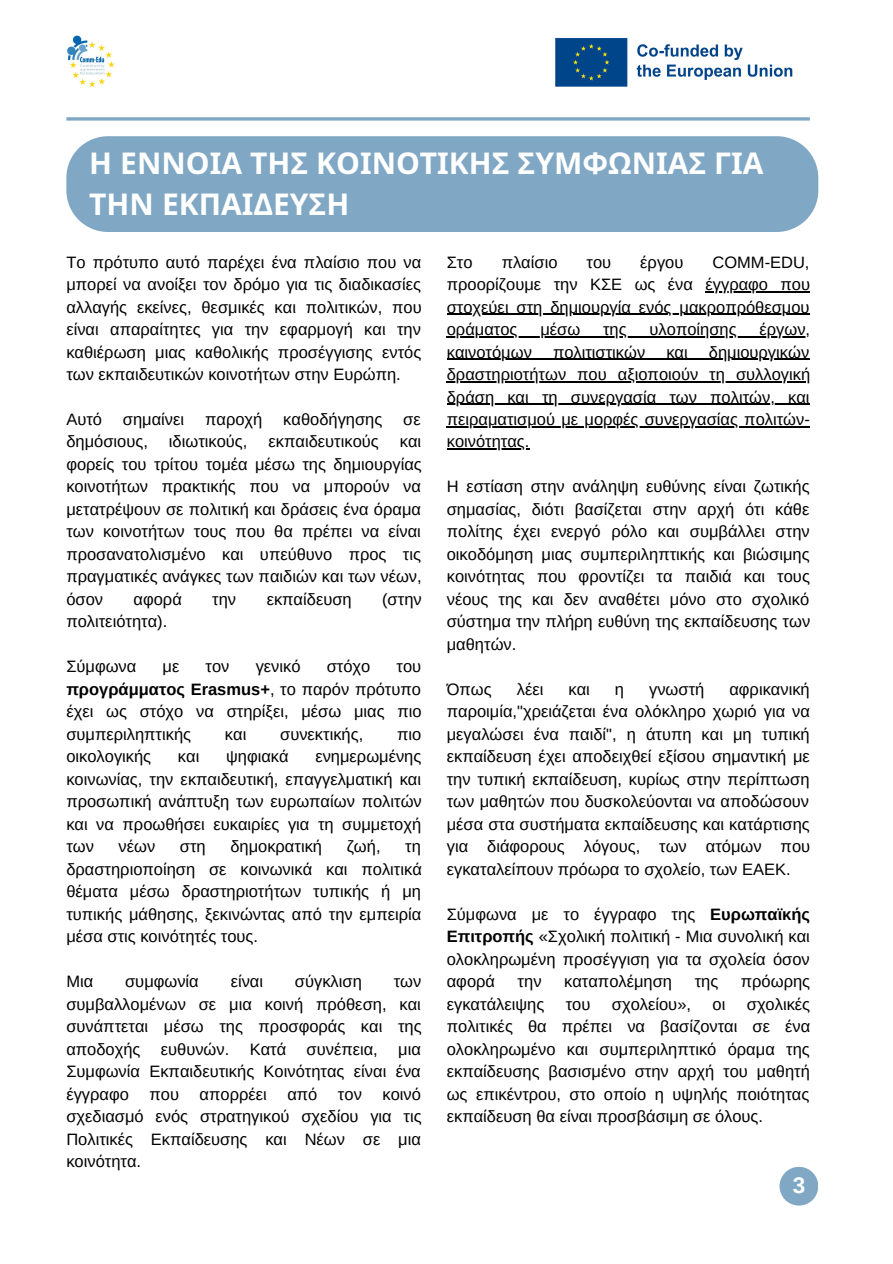
<style>
.page{position:relative;width:893px;height:1264px;background:#fff}
.page>*{position:absolute;margin:0;border:0;box-sizing:border-box;transform-origin:0 0}
.t1{font:700 30px "Noto Sans";color:#fff}
.t2{font:700 22.5px "Arimo";color:#fff}
.t3{font:16.5px/22.5px "Arimo";color:#000;text-align:justify}
.s1{font-weight:700}
</style>
<div class="page">
<img style="left:67px;top:35px;width:48px;height:53px">
<img style="left:555px;top:37px;width:238px;height:50px">
<svg style="left:66px;top:117px;width:743px;height:4px;background:#93b5cd"></svg>
<div style="left:66px;top:136px;width:752px;height:96px;background:#80a8c5"></div>
<div style="left:779px;top:1166px;width:39px;height:39px;background:#80a8c5;border-radius:50%"></div>
<hr style="left:705px;top:291px;width:105px;height:1px;background:#000">
<hr style="left:447px;top:314px;width:362px;height:1px;background:#000">
<hr style="left:447px;top:336px;width:363px;height:1px;background:#000">
<hr style="left:447px;top:358px;width:362px;height:2px;background:#000">
<hr style="left:447px;top:381px;width:363px;height:1px;background:#000">
<hr style="left:447px;top:403px;width:362px;height:2px;background:#000">
<hr style="left:447px;top:426px;width:362px;height:1px;background:#000">
<hr style="left:447px;top:448px;width:82px;height:2px;background:#000">
<p class="t1" style="left:89px;top:142px;width:675px">Η ΕΝΝΟΙΑ ΤΗΣ ΚΟΙΝΟΤΙΚΗΣ ΣΥΜΦΩΝΙΑΣ ΓΙΑ</p>
<p class="t1" style="left:89px;top:183px;width:261px">ΤΗΝ ΕΚΠΑΙΔΕΥΣΗ</p>
<p class="t3" style="left:66px;top:250px;width:357px">Το πρότυπο αυτό παρέχει ένα πλαίσιο που να μπορεί να ανοίξει τον δρόμο για τις διαδικασίες αλλαγής εκείνες, θεσμικές και πολιτικών, που είναι απαραίτητες για την εφαρμογή και την καθιέρωση μιας καθολικής προσέγγισης εντός των εκπαιδευτικών κοινοτήτων στην Ευρώπη.</p>
<p class="t3" style="left:66px;top:408px;width:37px">Αυτό</p>
<p class="t3" style="left:123px;top:408px;width:63px">σημαίνει</p>
<p class="t3" style="left:205px;top:408px;width:59px">παροχή</p>
<p class="t3" style="left:283px;top:408px;width:101px">καθοδήγησης</p>
<p class="t3" style="left:403px;top:408px;width:19px">σε</p>
<p class="t3" style="left:66px;top:430px;width:83px">δημόσιους,</p>
<p class="t3" style="left:169px;top:430px;width:80px">ιδιωτικούς,</p>
<p class="t3" style="left:268px;top:430px;width:112px">εκπαιδευτικούς</p>
<p class="t3" style="left:66px;top:430px;width:357px;text-indent:333px">και φορείς του τρίτου τομέα μέσω της δημιουργίας κοινοτήτων πρακτικής που να μπορούν να μετατρέψουν σε πολιτική και δράσεις ένα όραμα των κοινοτήτων τους που θα πρέπει να είναι προσανατολισμένο και υπεύθυνο προς τις πραγματικές ανάγκες των παιδιών και των νέων, όσον</p>
<p class="t3" style="left:133px;top:588px;width:50px">αφορά</p>
<p class="t3" style="left:212px;top:588px;width:25px">την</p>
<p class="t3" style="left:267px;top:588px;width:86px">εκπαίδευση</p>
<p class="t3" style="left:382px;top:588px;width:41px">(στην</p>
<p class="t3" style="left:66px;top:610px;width:102px">πολιτειότητα).</p>
<p class="t3" style="left:66px;top:655px;width:71px">Σύμφωνα</p>
<p class="t3" style="left:162px;top:655px;width:18px">με</p>
<p class="t3" style="left:205px;top:655px;width:25px">τον</p>
<p class="t3" style="left:256px;top:655px;width:46px">γενικό</p>
<p class="t3" style="left:327px;top:655px;width:45px">στόχο</p>
<p class="t3" style="left:66px;top:655px;width:357px;text-indent:330px">του <span class="s1">προγράμματος Erasmus+</span>, το παρόν πρότυπο έχει ως στόχο να στηρίξει, μέσω μιας πιο συμπεριληπτικής</p>
<p class="t3" style="left:225px;top:723px;width:23px">και</p>
<p class="t3" style="left:280px;top:723px;width:85px">συνεκτικής,</p>
<p class="t3" style="left:397px;top:723px;width:26px">πιο</p>
<p class="t3" style="left:66px;top:745px;width:357px;text-indent:249px">ενημερωμένης κοινωνίας, την εκπαιδευτική, επαγγελματική και προσωπική ανάπτυξη των ευρωπαίων πολιτών και να προωθήσει ευκαιρίες για τη συμμετοχή των</p>
<p class="t3" style="left:66px;top:745px;width:86px">οικολογικής</p>
<p class="t3" style="left:178px;top:745px;width:23px">και</p>
<p class="t3" style="left:226px;top:745px;width:64px">ψηφιακά</p>
<p class="t3" style="left:119px;top:835px;width:38px">νέων</p>
<p class="t3" style="left:180px;top:835px;width:27px">στη</p>
<p class="t3" style="left:230px;top:835px;width:93px">δημοκρατική</p>
<p class="t3" style="left:346px;top:835px;width:35px">ζωή,</p>
<p class="t3" style="left:66px;top:835px;width:357px;text-indent:339px">τη δραστηριοποίηση σε κοινωνικά και πολιτικά θέματα μέσω δραστηριοτήτων τυπικής ή μη τυπικής μάθησης, ξεκινώντας από την εμπειρία μέσα στις κοινότητές τους.</p>
<p class="t3" style="left:66px;top:970px;width:28px">Μια</p>
<p class="t3" style="left:125px;top:970px;width:75px">συμφωνία</p>
<p class="t3" style="left:231px;top:970px;width:34px">είναι</p>
<p class="t3" style="left:295px;top:970px;width:68px">σύγκλιση</p>
<p class="t3" style="left:66px;top:970px;width:357px;text-indent:327px">των συμβαλλομένων σε μια κοινή πρόθεση, και συνάπτεται μέσω της προσφοράς και της αποδοχής ευθυνών. Κατά συνέπεια, μια Συμφωνία Εκπαιδευτικής Κοινότητας είναι ένα έγγραφο που απορρέει από τον κοινό σχεδιασμό ενός στρατηγικού σχεδίου για τις Πολιτικές Εκπαίδευσης και Νέων σε μια κοινότητα.</p>
<p class="t3" style="left:447px;top:250px;width:27px">Στο</p>
<p class="t3" style="left:501px;top:250px;width:57px">πλαίσιο</p>
<p class="t3" style="left:586px;top:250px;width:26px">του</p>
<p class="t3" style="left:640px;top:250px;width:45px">έργου</p>
<p class="t3" style="left:447px;top:250px;width:365px;text-indent:266px">COMM-EDU, προορίζουμε την ΚΣΕ ως ένα έγγραφο που στοχεύει στη δημιουργία ενός μακροπρόθεσμου οράματος</p>
<p class="t3" style="left:540px;top:318px;width:41px">μέσω</p>
<p class="t3" style="left:603px;top:318px;width:25px">της</p>
<p class="t3" style="left:649px;top:318px;width:89px">υλοποίησης</p>
<p class="t3" style="left:759px;top:318px;width:52px">έργων,</p>
<p class="t3" style="left:447px;top:340px;width:365px;text-indent:262px">δημιουργικών δραστηριοτήτων που αξιοποιούν τη συλλογική δράση και τη συνεργασία των πολιτών, και πειραματισμού με μορφές συνεργασίας πολιτών&shy;κοινότητας.</p>
<p class="t3" style="left:447px;top:475px;width:365px">Η εστίαση στην ανάληψη ευθύνης είναι ζωτικής σημασίας, διότι βασίζεται στην αρχή ότι κάθε πολίτης έχει ενεργό ρόλο και συμβάλλει στην οικοδόμηση μιας συμπεριληπτικής και βιώσιμης κοινότητας που φροντίζει τα παιδιά και τους νέους της και δεν αναθέτει μόνο στο σχολικό σύστημα την πλήρη ευθύνη της εκπαίδευσης των μαθητών.</p>
<p class="t3" style="left:447px;top:678px;width:46px">Όπως</p>
<p class="t3" style="left:516px;top:678px;width:28px">λέει</p>
<p class="t3" style="left:568px;top:678px;width:23px">και</p>
<p class="t3" style="left:615px;top:678px;width:11px">η</p>
<p class="t3" style="left:649px;top:678px;width:57px">γνωστή</p>
<p class="t3" style="left:447px;top:340px;width:87px">καινοτόμων</p>
<p class="t3" style="left:553px;top:340px;width:94px">πολιτιστικών</p>
<p class="t3" style="left:666px;top:340px;width:23px">και</p>
<p class="t3" style="left:447px;top:678px;width:365px;text-indent:282px">αφρικανική παροιμία,"χρειάζεται ένα ολόκληρο χωριό για να μεγαλώσει ένα παιδί", η άτυπη και μη τυπική εκπαίδευση έχει αποδειχθεί εξίσου σημαντική με την τυπική εκπαίδευση, κυρίως στην περίπτωση των μαθητών που δυσκολεύονται να αποδώσουν μέσα στα συστήματα εκπαίδευσης και κατάρτισης για διάφορους λόγους, των ατόμων που εγκαταλείπουν πρόωρα το σχολείο, των ΕΑΕΚ.</p>
<p class="t3" style="left:447px;top:902px;width:365px">Σύμφωνα με το έγγραφο της <span class="s1">Ευρωπαϊκής Επιτροπής</span> «Σχολική πολιτική - Μια συνολική και ολοκληρωμένη προσέγγιση για τα σχολεία όσον αφορά</p>
<p class="t3" style="left:517px;top:970px;width:25px">την</p>
<p class="t3" style="left:564px;top:970px;width:109px">καταπολέμηση</p>
<p class="t3" style="left:694px;top:970px;width:25px">της</p>
<p class="t3" style="left:740px;top:970px;width:71px">πρόωρης</p>
<p class="t3" style="left:447px;top:992px;width:99px">εγκατάλειψης</p>
<p class="t3" style="left:565px;top:992px;width:26px">του</p>
<p class="t3" style="left:612px;top:992px;width:81px">σχολείου»,</p>
<p class="t3" style="left:712px;top:992px;width:14px">οι</p>
<p class="t3" style="left:447px;top:992px;width:365px;text-indent:300px">σχολικές πολιτικές θα πρέπει να βασίζονται σε ένα ολοκληρωμένο και συμπεριληπτικό όραμα της εκπαίδευσης βασισμένο στην αρχή του μαθητή ως επικέντρου, στο οποίο η υψηλής ποιότητας εκπαίδευση θα είναι προσβάσιμη σε όλους.</p>
<p class="t2" style="left:792px;top:1172px;width:14px">3</p>
</div>
